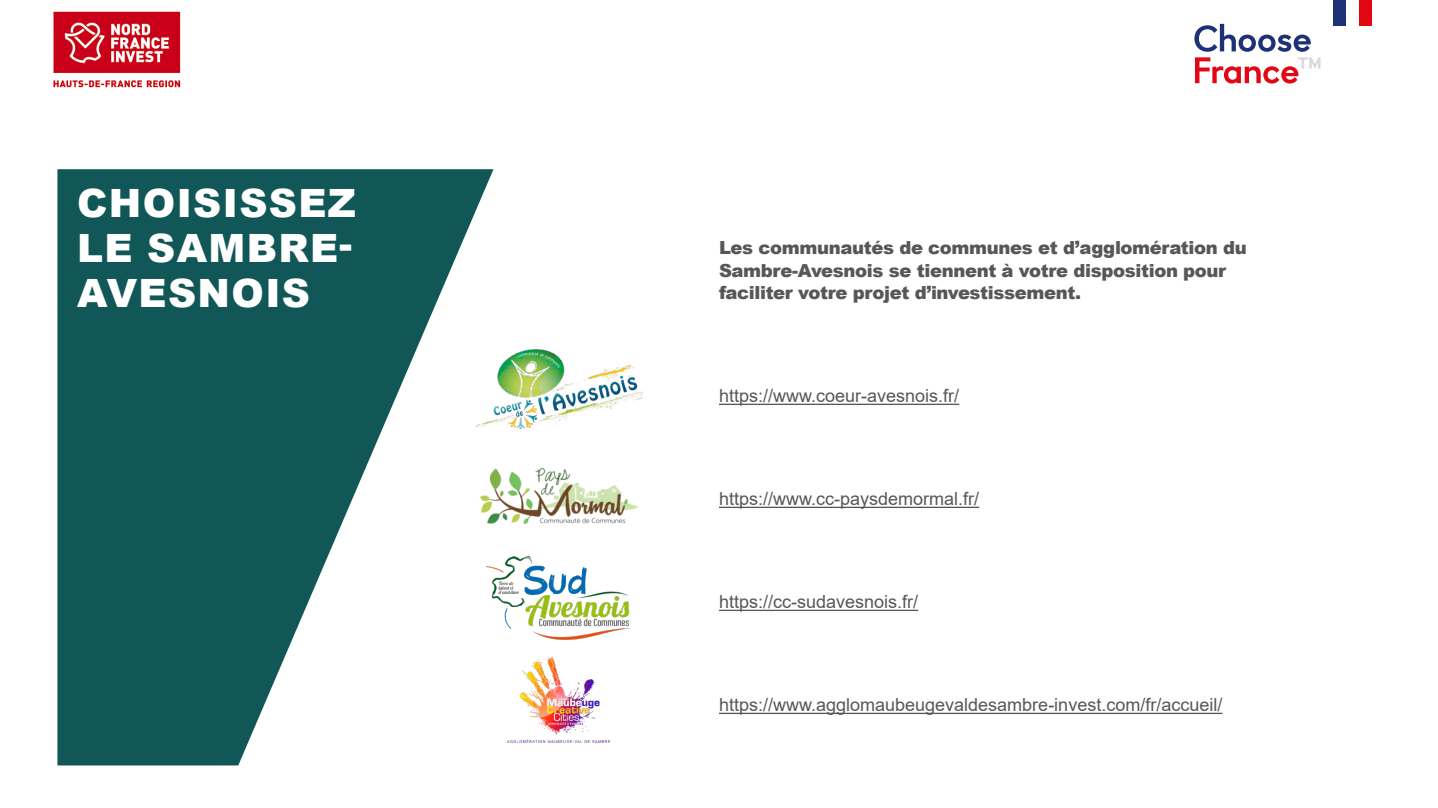
<style>
.page{position:relative;width:1438px;height:808px;background:#fff}
.page>*{position:absolute;margin:0;border:0;box-sizing:border-box;transform-origin:0 0}
.t1{font:900 39px/45px "Arial";letter-spacing:.035em;color:#fff}
.t2{font:18px "Arial";color:#575756}
.t3{font:900 18px/22.5px "Arial";letter-spacing:-.02em;color:#575756}
</style>
<div class="page">
<img style="left:53px;top:11px;width:128px;height:77px">
<div style="left:1333px;top:0;width:12px;height:26px;background:#1d3176"></div>
<div style="left:1358px;top:0;width:13px;height:26px;background:#e30613"></div>
<svg style="left:1194px;top:24px;width:126px;height:60px"></svg>
<svg style="left:57px;top:169px;width:436px;height:596px;fill:#125757"></svg>
<hr style="left:719px;top:404px;width:240px;height:1px;background:#575756">
<hr style="left:719px;top:507px;width:260px;height:1px;background:#575756">
<hr style="left:719px;top:610px;width:199px;height:1px;background:#575756">
<hr style="left:719px;top:713px;width:503px;height:1px;background:#575756">
<img style="left:475px;top:349px;width:167px;height:79px">
<img style="left:475px;top:464px;width:164px;height:65px">
<img style="left:486px;top:556px;width:145px;height:84px">
<img style="left:507px;top:658px;width:103px;height:84px">
<p class="t1" style="left:77px;top:179px;width:280px">CHOISISSEZ</p>
<p class="t1" style="left:77px;top:224px;width:276px">LE SAMBRE-<br>AVESNOIS</p>
<p class="t3" style="left:719px;top:236px;width:529px">Les communautés de communes et d’agglomération du<br>Sambre-Avesnois se tiennent à votre disposition pour faciliter votre projet d’investissement.</p>
<p class="t2" style="left:719px;top:384px;width:242px">https://www.coeur-avesnois.fr/</p>
<p class="t2" style="left:719px;top:487px;width:262px">https://www.cc-paysdemormal.fr/</p>
<p class="t2" style="left:719px;top:590px;width:201px">https://cc-sudavesnois.fr/</p>
<p class="t2" style="left:719px;top:693px;width:505px">https://www.agglomaubeugevaldesambre-invest.com/fr/accueil/</p>
</div>
